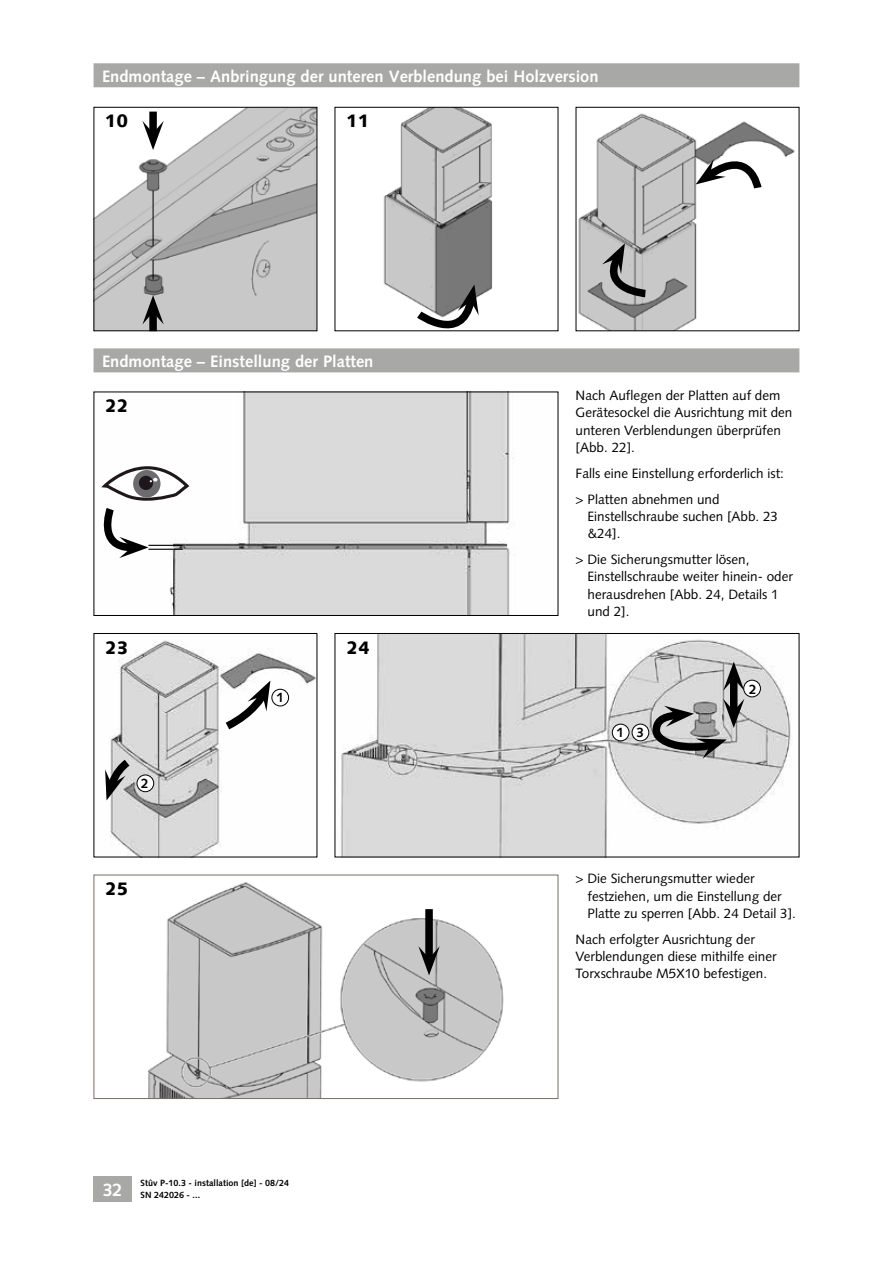
<style>
.page{position:relative;width:893px;height:1263px;background:#fff}
.page>*{position:absolute;margin:0;border:0;box-sizing:border-box;transform-origin:0 0}
.t1{font:900 18px "Syntax LT Std";color:#000}
.t2{font:700 16.5px "Syntax LT Std";color:#fff}
.t3{font:13.5px/17.2px "Syntax LT Std";color:#000}
.t4{font:700 13.5px "Syntax LT Std";color:#000}
.t5{font:700 9px "Syntax LT Std";color:#000}
</style>
<div class="page">
<div style="left:94px;top:1176px;width:38px;height:26px;background:#a8a8a7"></div>
<img style="left:169px;top:394px;width:345px;height:220px">
<div style="left:94px;top:392px;width:464px;height:224px;border:1px solid #000"></div>
<svg style="left:101px;top:466px;width:88px;height:92px"></svg>
<hr style="left:148px;top:545px;width:35px;height:1px;background:#000">
<hr style="left:148px;top:549px;width:35px;height:1px;background:#000">
<img style="left:106px;top:640px;width:209px;height:215px">
<svg style="left:217px;top:680px;width:53px;height:56px"></svg>
<div style="left:272px;top:689px;width:17px;height:17px;background:#fff;border-radius:50%"></div>
<div style="left:271px;top:689px;width:18px;height:17px;border:1px solid #000;border-radius:50%"></div>
<svg style="left:105px;top:752px;width:33px;height:48px;background:#9f9f9f"></svg>
<div style="left:137px;top:775px;width:17px;height:17px;background:#fff;border-radius:50%"></div>
<div style="left:137px;top:774px;width:17px;height:18px;border:1px solid #000;border-radius:50%"></div>
<img style="left:341px;top:635px;width:451px;height:220px">
<div style="left:335px;top:633px;width:464px;height:224px;border:1px solid #000"></div>
<div style="left:730px;top:679px;width:7px;height:32px;background:#000"></div>
<svg style="left:649px;top:699px;width:95px;height:60px;background:#989898"></svg>
<svg style="left:723px;top:662px;width:21px;height:29px"></svg>
<div style="left:612px;top:724px;width:17px;height:17px;background:#fff;border-radius:50%"></div>
<div style="left:612px;top:724px;width:17px;height:17px;border:1px solid #000;border-radius:50%"></div>
<div style="left:744px;top:680px;width:16px;height:17px;background:#fff;border-radius:50%"></div>
<div style="left:743px;top:680px;width:18px;height:17px;border:1px solid #000;border-radius:50%"></div>
<div style="left:632px;top:724px;width:17px;height:17px;background:#fff;border-radius:50%"></div>
<div style="left:632px;top:724px;width:17px;height:17px;border:1px solid #000;border-radius:50%"></div>
<img style="left:148px;top:882px;width:356px;height:215px">
<div style="left:94px;top:875px;width:464px;height:224px;border:1px solid #776c68"></div>
<div style="left:425px;top:909px;width:8px;height:49px;background:#000"></div>
<svg style="left:418px;top:946px;width:22px;height:29px"></svg>
<img style="left:383px;top:109px;width:110px;height:191px">
<svg style="left:412px;top:284px;width:68px;height:48px"></svg>
<img style="left:96px;top:109px;width:219px;height:220px">
<hr style="left:153px;top:190px;width:1px;height:56px;background:#000">
<div style="left:149px;top:112px;width:8px;height:21px;background:#000"></div>
<svg style="left:142px;top:121px;width:22px;height:29px"></svg>
<div style="left:149px;top:312px;width:8px;height:19px;background:#000"></div>
<svg style="left:142px;top:295px;width:22px;height:29px"></svg>
<svg style="left:153px;top:260px;width:1px;height:19px"></svg>
<img style="left:578px;top:113px;width:217px;height:216px">
<svg style="left:601px;top:243px;width:52px;height:58px;background:#989898"></svg>
<svg style="left:696px;top:147px;width:69px;height:48px"></svg>
<div style="left:94px;top:63px;width:705px;height:24px;background:#a8a8a7"></div>
<div style="left:94px;top:348px;width:705px;height:24px;background:#a8a8a7"></div>
<p class="t2" style="left:102px;top:67px;width:498px">Endmontage – Anbringung der unteren Verblendung bei Holzversion</p>
<h1 class="t1" style="left:105px;top:110px;width:25px">10</h1>
<h1 class="t1" style="left:346px;top:110px;width:25px">11</h1>
<p class="t2" style="left:102px;top:352px;width:273px">Endmontage – Einstellung der Platten</p>
<h1 class="t1" style="left:105px;top:395px;width:25px">22</h1>
<h1 class="t1" style="left:105px;top:637px;width:25px">23</h1>
<p class="t4" style="left:141px;top:776px;width:9px">2</p>
<h1 class="t1" style="left:105px;top:878px;width:25px">25</h1>
<p class="t4" style="left:276px;top:690px;width:9px">1</p>
<h1 class="t1" style="left:346px;top:637px;width:25px">24</h1>
<p class="t5" style="left:141px;top:1178px;width:150px">Stûv P-10.3 - installation [de] - 08/24</p>
<p class="t5" style="left:103px;top:1190px;width:99px"><sup>32</sup> SN 242026 - ...</p>
<p class="t3" style="left:576px;top:387px;width:218px">Nach Auflegen der Platten auf dem<br>Gerätesockel die Ausrichtung mit den unteren Verblendungen überprüfen [Abb. 22].</p>
<p class="t3" style="left:576px;top:460px;width:210px;line-height:26px">Falls eine Einstellung erforderlich ist: &gt; Platten abnehmen und</p>
<p class="t3" style="left:587px;top:508px;width:192px">Einstellschraube suchen [Abb. 23 &amp;24].</p>
<p class="t3" style="left:587px;top:551px;width:207px;text-indent:-12px">&gt; Die Sicherungsmutter lösen,<br>Einstellschraube weiter hinein- oder herausdrehen [Abb. 24, Details 1 und 2].</p>
<p class="t4" style="left:617px;top:724px;width:9px">1</p>
<p class="t4" style="left:636px;top:724px;width:9px">3</p>
<p class="t4" style="left:749px;top:681px;width:9px">2</p>
<p class="t3" style="left:587px;top:870px;width:210px;text-indent:-12px">&gt; Die Sicherungsmutter wieder festziehen, um die Einstellung der<br>Platte zu sperren [Abb. 24 Detail 3].</p>
<p class="t3" style="left:576px;top:930px;width:202px">Nach erfolgter Ausrichtung der<br>Verblendungen diese mithilfe einer<br>Torxschraube M5X10 befestigen.</p>
</div>
